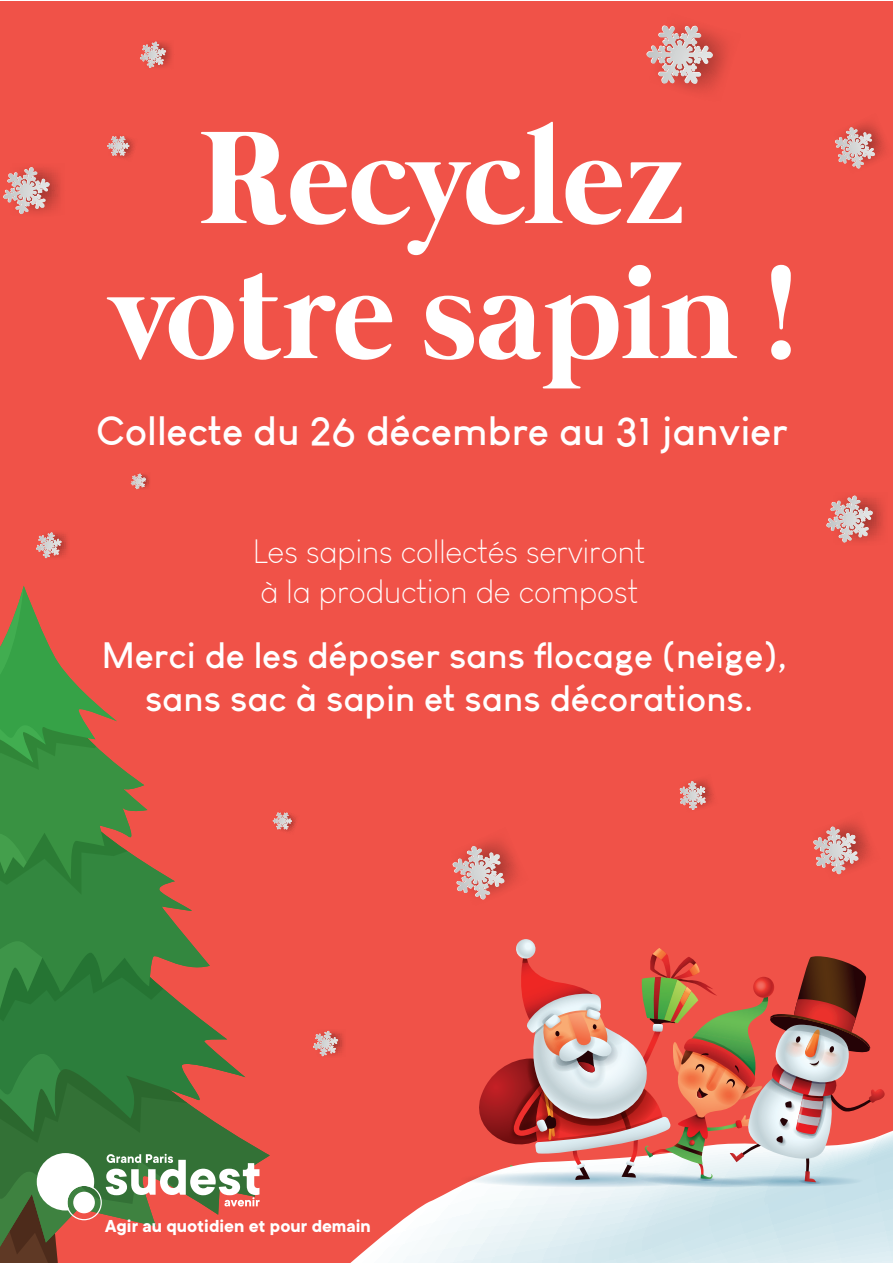
<style>
.page{position:relative;width:893px;height:1263px;background:#fff}
.page>*{position:absolute;margin:0;border:0;box-sizing:border-box;transform-origin:0 0}
.t1{font:700 135px/135px "Mermaid";color:#fff;text-align:center}
.t2{font:700 40.2px "Louis George Cafe";color:#fff}
.t3{font:700 36px/43.2px "Louis George Cafe";color:#fff;text-align:center}
.t4{font:300 33px/39.6px "Louis George Cafe";color:#fff}
.t5{font:700 19.2px "TT Commons";color:#fff}
</style>
<div class="page">
<div style="left:0;top:1px;width:893px;height:1262px;background:#f05248"></div>
<svg style="left:826px;top:495px;width:58px;height:48px"></svg>
<svg style="left:679px;top:780px;width:35px;height:30px"></svg>
<svg style="left:3px;top:167px;width:58px;height:47px"></svg>
<svg style="left:313px;top:1030px;width:31px;height:27px"></svg>
<svg style="left:813px;top:822px;width:58px;height:53px"></svg>
<svg style="left:272px;top:812px;width:24px;height:20px"></svg>
<svg style="left:36px;top:532px;width:32px;height:27px"></svg>
<svg style="left:835px;top:122px;width:50px;height:47px"></svg>
<svg style="left:131px;top:473px;width:19px;height:17px"></svg>
<svg style="left:452px;top:839px;width:66px;height:61px"></svg>
<svg style="left:646px;top:25px;width:82px;height:67px"></svg>
<svg style="left:140px;top:41px;width:32px;height:27px"></svg>
<svg style="left:107px;top:136px;width:28px;height:23px"></svg>
<svg style="left:0;top:586px;width:260px;height:677px"></svg>
<svg style="left:350px;top:1131px;width:543px;height:132px"></svg>
<svg style="left:469px;top:939px;width:417px;height:248px"></svg>
<h1 class="t1" style="left:110px;top:120px;width:691px">Recyclez votre sapin !</h1>
<p class="t2" style="left:96px;top:405px;width:693px">Collecte du 26 décembre au 31 janvier</p>
<p class="t4" style="left:253px;top:532px;width:394px">Les sapins collectés serviront à la production de compost</p>
<p class="t3" style="left:102px;top:632px;width:687px">Merci de les déposer sans flocage (neige), sans sac à sapin et sans décorations.</p>
<p class="t5" style="left:105px;top:1215px;width:267px">Agir au quotidien et pour demain</p>
</div>
